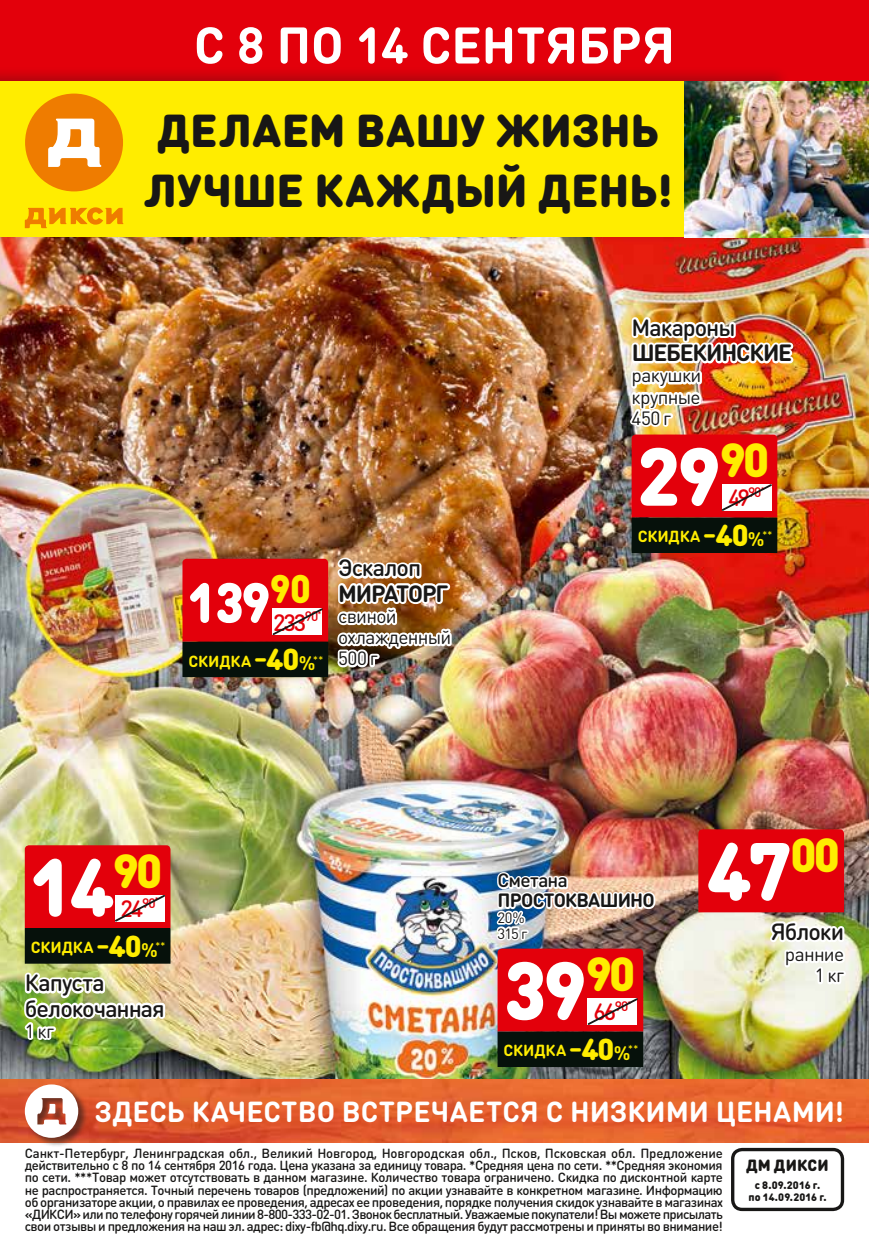
<style>
.page{position:relative;width:869px;height:1260px;background:#fff}
.page>*{position:absolute;margin:0;border:0;box-sizing:border-box;transform-origin:0 0}
.t1{font:900 80.85px "DIN Round Pro";letter-spacing:-.04em;color:#fff}
.t2{font:900 55.65px "DIN Round Pro";color:#fff;scale:.95 1}
.t3{font:700 50.75px "DIN Round Pro";letter-spacing:-.005em;color:#fff}
.t4{font:900 45.5px/59.5px "DIN Round Pro";color:#181716}
.t5{font:700 28.7px "DIN Round Pro";letter-spacing:.005em;color:#fff}
.t6{font:500 23.28px/25.4px "DIN Round Pro";letter-spacing:-.045em;color:#181716}
.t7{font:500 23.28px "DIN Round Pro";letter-spacing:-.09em;color:#e3000b}
.t8{font:700 23.28px "DIN Round Pro";letter-spacing:-.05em;color:#181716}
.t9{font:19.07px/21.2px "DIN Round Pro";letter-spacing:-.035em;color:#181716}
.t10{font:700 19.07px "DIN Round Pro";letter-spacing:-.04em;color:#181716}
.t11{font:500 19.07px "DIN Round Pro";letter-spacing:-.04em;color:#181716}
.t12{font:900 16.1px "DIN Round Pro";letter-spacing:.01em;color:#181716}
.t13{font:700 15.92px "DIN Round Pro";letter-spacing:-.01em;color:#ffed00}
.t14{font:14.7px/15.8px "DIN Round Pro";color:#181716}
.t15{font:500 13.12px/12.2px "DIN Round Pro";letter-spacing:-.04em;color:#181716;text-align:justify}
.t16{font:900 10.67px/12.8px "DIN Round Pro";letter-spacing:.015em;color:#181716;text-align:center}
.s1{font-size:28.18px}
.s2{font-weight:900;font-size:29.93px}
.s3{font-size:19.43px}
</style>
<div class="page">
<img style="left:0;top:237px;width:868px;height:842px">
<div style="left:183px;top:642px;width:144px;height:35px;background:#06110b"></div>
<div style="left:698px;top:829px;width:145px;height:83px;background:#e3000b"></div>
<div style="left:25px;top:929px;width:145px;height:34px;background:#06110b"></div>
<div style="left:25px;top:928px;width:145px;height:36px;border:1px solid #06110b"></div>
<svg style="left:25px;top:845px;width:145px;height:83px;background:#e41b24"></svg>
<div style="left:631px;top:518px;width:145px;height:34px;background:#06110b"></div>
<div style="left:631px;top:518px;width:146px;height:35px;border:1px solid #06110b"></div>
<div style="left:498px;top:1032px;width:144px;height:35px;background:#06110b"></div>
<img style="left:182px;top:554px;width:273px;height:118px">
<img style="left:626px;top:306px;width:170px;height:212px">
<img style="left:20px;top:969px;width:147px;height:75px">
<svg style="left:766px;top:918px;width:83px;height:70px"></svg>
<img style="left:493px;top:868px;width:165px;height:164px">
<img style="left:0;top:1079px;width:868px;height:64px">
<div style="left:24px;top:1084px;width:65px;height:64px;background:#181716;opacity:.57"></div>
<svg style="left:25px;top:1084px;width:53px;height:54px"></svg>
<div style="left:730px;top:1148px;width:113px;height:63px;border:3px solid #181716;border-radius:9px"></div>
<div style="left:0;top:0;width:868px;height:82px;background:#e3000b"></div>
<div style="left:0;top:66px;width:789px;height:177px;background:#181716;opacity:.26"></div>
<div style="left:0;top:82px;width:779px;height:155px;background:#ffed00"></div>
<div style="left:25px;top:94px;width:98px;height:97px;background:#ef7c00;border-radius:50%"></div>
<svg style="left:48px;top:119px;width:53px;height:48px"></svg>
<svg style="left:25px;top:207px;width:98px;height:21px"></svg>
<img style="left:684px;top:82px;width:184px;height:155px">
<h3 class="t3" style="left:194px;top:10px;width:482px">С 8 ПО 14 СЕНТЯБРЯ</h3>
<h3 class="t4" style="left:144px;top:98px;width:530px">ДЕЛАЕМ ВАШУ ЖИЗНЬ<br>ЛУЧШЕ КАЖДЫЙ ДЕНЬ!</h3>
<h3 class="t6" style="left:631px;top:314px;width:105px">Макароны</h3>
<h3 class="t8" style="left:631px;top:337px;width:162px">ШЕБЕКИНСКИЕ</h3>
<h3 class="t9" style="left:631px;top:364px;width:71px;text-align:justify">ракушки крупные 450 г</h3>
<h2 class="t2" style="left:187px;top:560px;width:131px">139<sup>90</sup></h2>
<p class="t13" style="left:188px;top:650px;width:136px">СКИДКА <span class="s1">–</span><span class="s2">40</span><span class="s3">%</span><sup>**</sup></p>
<h3 class="t7" style="left:273px;top:606px;width:50px">233<sup>90</sup><sup>*</sup></h3>
<h3 class="t6" style="left:338px;top:555px;width:84px">Эскалоп</h3>
<h3 class="t8" style="left:338px;top:577px;width:112px">МИРАТОРГ</h3>
<h3 class="t9" style="left:338px;top:605px;width:114px">свиной охлажденный<br>500 г</h3>
<h1 class="t1" style="left:636px;top:415px;width:134px">29<sup>90</sup></h1>
<p class="t13" style="left:637px;top:526px;width:136px">СКИДКА <span class="s1">–</span><span class="s2">40</span><span class="s3">%</span><sup>**</sup></p>
<h3 class="t7" style="left:728px;top:482px;width:38px">49<sup>90</sup><sup>*</sup></h3>
<h1 class="t1" style="left:30px;top:826px;width:134px">14<sup>90</sup></h1>
<p class="t13" style="left:31px;top:936px;width:136px">СКИДКА <span class="s1">–</span><span class="s2">40</span><span class="s3">%</span><sup>**</sup></p>
<h3 class="t7" style="left:121px;top:893px;width:40px">24<sup>90</sup><sup>*</sup></h3>
<h3 class="t6" style="left:25px;top:969px;width:142px">Капуста белокочанная</h3>
<h3 class="t9" style="left:25px;top:1020px;width:31px">1 кг</h3>
<h3 class="t11" style="left:497px;top:868px;width:72px">Сметана</h3>
<h3 class="t10" style="left:497px;top:887px;width:158px">ПРОСТОКВАШИНО</h3>
<p class="t14" style="left:497px;top:909px;width:31px">20%<br>315 г</p>
<h1 class="t1" style="left:502px;top:929px;width:134px">39<sup>90</sup></h1>
<p class="t13" style="left:503px;top:1040px;width:136px">СКИДКА <span class="s1">–</span><span class="s2">40</span><span class="s3">%</span><sup>**</sup></p>
<h3 class="t7" style="left:593px;top:996px;width:39px">66<sup>90</sup><sup>*</sup></h3>
<h1 class="t1" style="left:707px;top:810px;width:134px">47<sup>00</sup></h1>
<h3 class="t6" style="left:770px;top:918px;width:75px">Яблоки</h3>
<h3 class="t9" style="left:784px;top:943px;width:61px;text-align:right">ранние<br>1 кг</h3>
<h3 class="t5" style="left:94px;top:1092px;width:750px">ЗДЕСЬ КАЧЕСТВО ВСТРЕЧАЕТСЯ С НИЗКИМИ ЦЕНАМИ!</h3>
<p class="t15" style="left:25px;top:1147px;width:699px">Санкт-Петербург, Ленинградская обл., Великий Новгород, Новгородская обл., Псков, Псковская обл. Предложение действительно с 8 по 14 сентября 2016 года. Цена указана за единицу товара. *Средняя цена по сети. **Средняя экономия по сети. ***Товар может отсутствовать в данном магазине. Количество товара ограничено. Скидка по дисконтной карте не распространяется. Точный перечень товаров (предложений) по акции узнавайте в конкретном магазине. Информацию об организаторе акции, о правилах ее проведения, адресах ее проведения, порядке получения скидок узнавайте в магазинах «ДИКСИ» или по телефону горячей линии 8-800-333-02-01. Звонок бесплатный. Уважаемые покупатели! Вы можете присылать свои отзывы и предложения на наш эл. адрес: dixy-fb@hq.dixy.ru. Все обращения будут рассмотрены и приняты во внимание!</p>
<p class="t12" style="left:745px;top:1153px;width:84px">ДМ ДИКСИ</p>
<p class="t16" style="left:748px;top:1178px;width:80px">с 8.09.2016 г. по 14.09.2016 г.</p>
</div>
